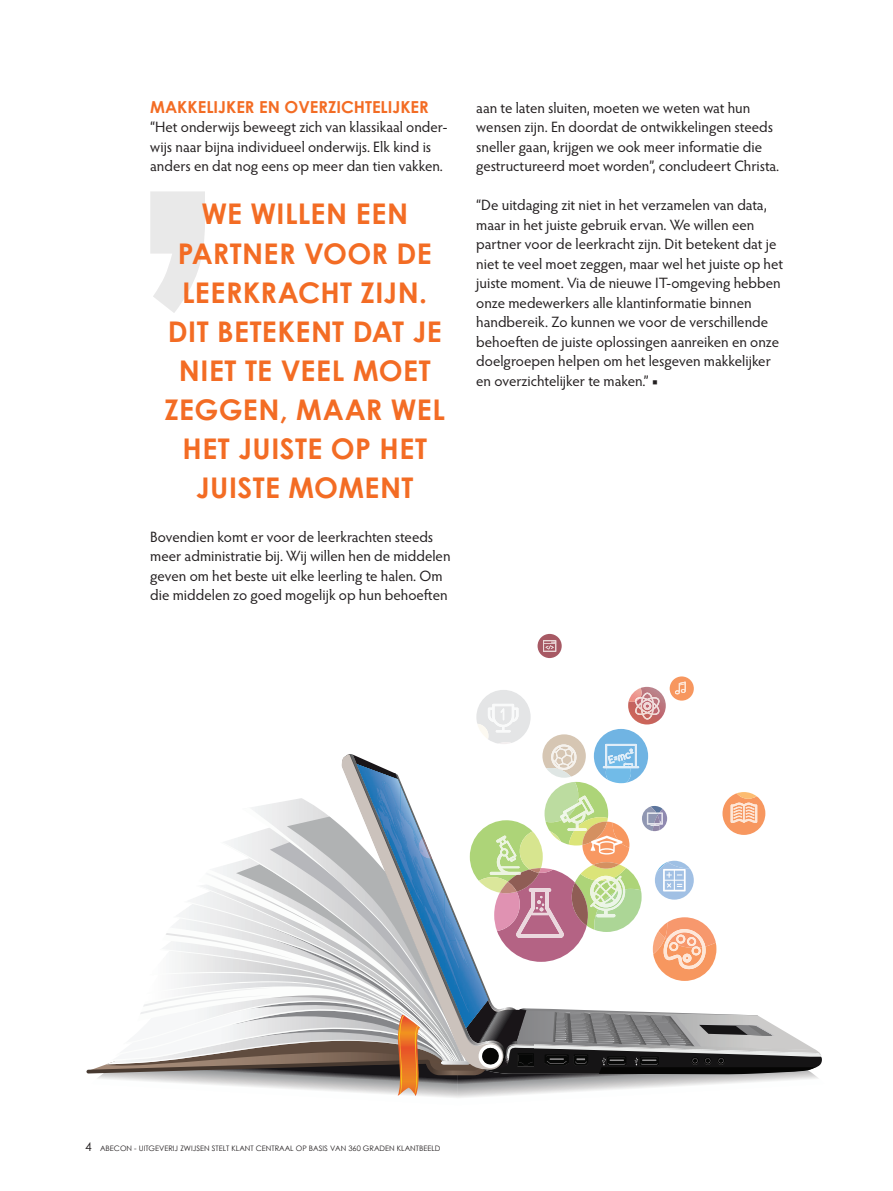
<style>
.page{position:relative;width:893px;height:1191px;background:#fff}
.page>*{position:absolute;margin:0;border:0;box-sizing:border-box;transform-origin:0 0}
.Quote_DEF{font:700 28.5px/39px "Century Gothic";letter-spacing:.015em;color:#f36c24;text-align:center}
.lopende_tekst{font:700 16.5px "Century Gothic";color:#f36c24}
.lopende_tekst-2{font:15px/19.5px "Hypatia Sans Pro";color:#231f20}
.t1{font:7.5px "Century Gothic";color:#231f20}
.s1{font-size:12px}
</style>
<div class="page">
<svg style="left:538px;top:634px;width:24px;height:24px"></svg>
<svg style="left:86px;top:676px;width:736px;height:422px"></svg>
<img style="left:382px;top:780px;width:9px;height:25px">
<img style="left:438px;top:905px;width:10px;height:18px">
<svg style="left:150px;top:191px;width:55px;height:122px"></svg>
<p class="lopende_tekst" style="left:150px;top:94px;width:280px">MAKKELIJKER EN OVERZICHTELIJKER</p>
<p class="lopende_tekst-2" style="left:150px;top:117px;width:299px">“Het onderwijs beweegt zich van klassikaal onder&shy;wijs naar bijna individueel onderwijs. Elk kind is anders en dat nog eens op meer dan tien vakken.</p>
<p class="Quote_DEF" style="left:165px;top:193px;width:282px">WE WILLEN EEN<br>PARTNER VOOR DE<br>LEERKRACHT ZIJN.<br>DIT BETEKENT DAT JE<br>NIET TE VEEL MOET<br>ZEGGEN, MAAR WEL<br>HET JUISTE OP HET<br>JUISTE MOMENT</p>
<p class="lopende_tekst-2" style="left:150px;top:526px;width:302px">Bovendien komt er voor de leerkrachten steeds meer administratie bij. Wij willen hen de middelen geven om het beste uit elke leerling te halen. Om die middelen zo goed mogelijk op hun behoeften</p>
<p class="lopende_tekst-2" style="left:476px;top:97px;width:305px">aan te laten sluiten, moeten we weten wat hun wensen zijn. En doordat de ontwikkelingen steeds sneller gaan, krijgen we ook meer informatie die gestructureerd moet worden”, concludeert Christa.</p>
<p class="lopende_tekst-2" style="left:476px;top:195px;width:308px">“De uitdaging zit niet in het verzamelen van data, maar in het juiste gebruik ervan. We willen een partner voor de leerkracht zijn. Dit betekent dat je niet te veel moet zeggen, maar wel het juiste op het juiste moment. Via de nieuwe IT-omgeving hebben onze medewerkers alle klantinformatie binnen handbereik. Zo kunnen we voor de verschillende behoeften de juiste oplossingen aanreiken en onze doelgroepen helpen om het lesgeven makkelijker en overzichtelijker te maken.” ■</p>
<p class="t1" style="left:85px;top:1143px;width:357px"><span class="s1">4</span> ABECON - UITGEVERIJ ZWIJSEN STELT KLANT CENTRAAL OP BASIS VAN 360 GRADEN KLANTBEELD</p>
</div>
